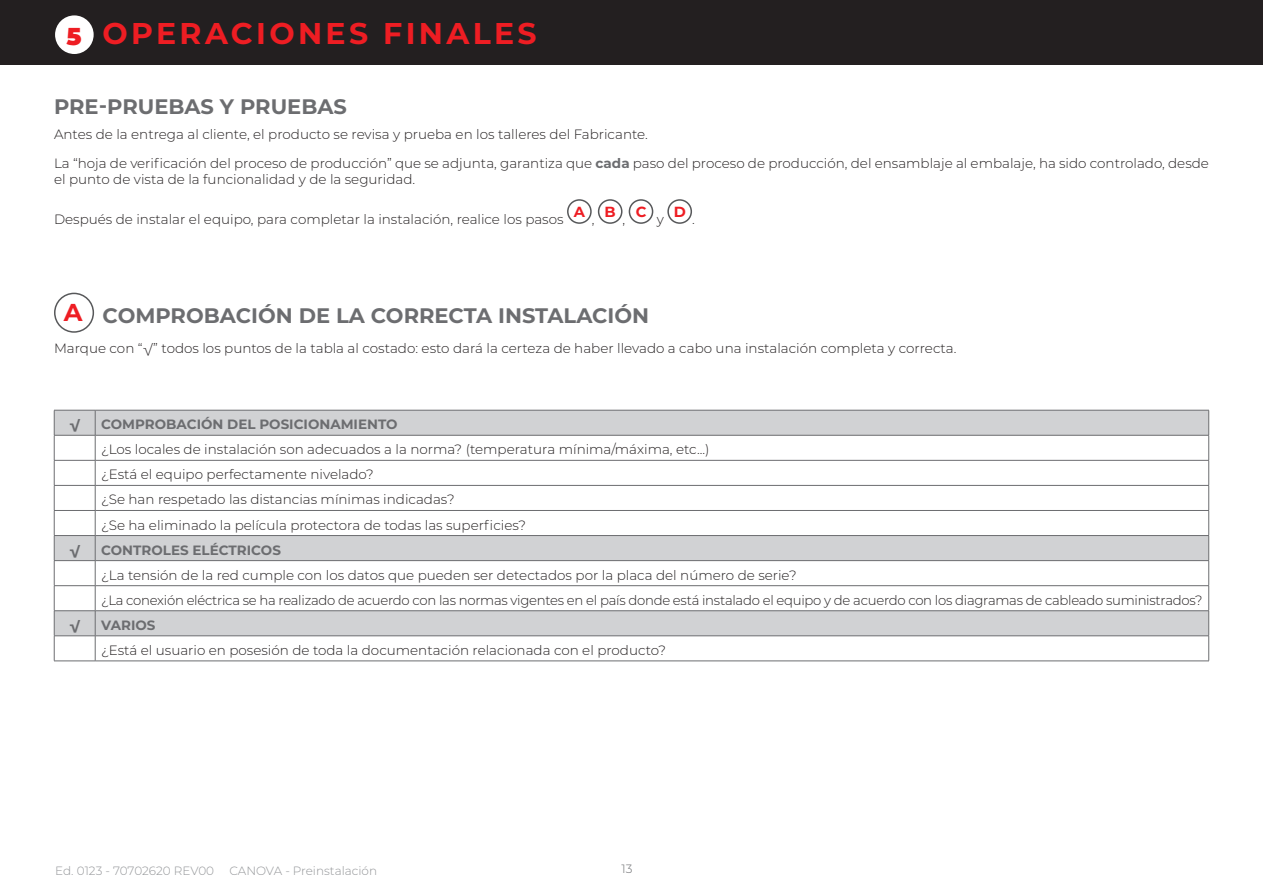
<style>
.page{position:relative;width:1263px;height:893px;background:#fff}
.page>*{position:absolute;margin:0;border:0;box-sizing:border-box;transform-origin:0 0}
.Titoli_rossi_IT{font:700 30px "Montserrat";letter-spacing:.11em;color:#ee1d23}
.Titoli_rossi_IT-2{font:700 24.45px "Montserrat";color:#ee1d23}
.Titoli_rossi_IT-3{font:900 24.45px "Montserrat";color:#ee1d23}
.Sottotitolo_IT{font:700 21px "Montserrat";color:#6c6d70}
.Titoli_rossi_IT-4{font:700 14.7px "Montserrat";color:#ee1d23}
.Testo_corrente_9_pt{font:300 13.5px/16.2px "Montserrat";color:#231f20}
.Testo_corrente_9_pt-2{font:300 13.5px "Montserrat";letter-spacing:-.02em;color:#231f20}
.Sottotitolo_IT-2{font:700 13.5px "Montserrat";color:#6c6d70}
.Testo_corrente_9_pt-3{font:700 13.5px "Montserrat";color:#6c6d70}
.t1{font:300 12px "Montserrat";color:#939598}
.t2{font:300 12px "Montserrat";color:#6c6d70}
.s1{font-weight:700;color:#6c6d70}
</style>
<div class="page">
<div style="left:0;top:0;width:1263px;height:65px;background:#231f20"></div>
<div style="left:567px;top:199px;width:25px;height:25px;border:2px solid #57585a;border-radius:50%"></div>
<div style="left:598px;top:199px;width:24px;height:25px;border:2px solid #57585a;border-radius:50%"></div>
<div style="left:629px;top:199px;width:24px;height:25px;border:2px solid #57585a;border-radius:50%"></div>
<div style="left:667px;top:199px;width:25px;height:25px;border:2px solid #57585a;border-radius:50%"></div>
<div style="left:54px;top:293px;width:40px;height:40px;border:2px solid #57585a;border-radius:50%"></div>
<svg style="left:55px;top:411px;width:1153px;height:225px"></svg>
<hr style="left:54px;top:410px;width:41px;height:1px;background:#6c6d70">
<hr style="left:95px;top:410px;width:1114px;height:1px;background:#6c6d70">
<hr style="left:54px;top:435px;width:41px;height:1px;background:#6c6d70">
<hr style="left:95px;top:435px;width:1114px;height:1px;background:#6c6d70">
<hr style="left:54px;top:460px;width:41px;height:1px;background:#6c6d70">
<hr style="left:95px;top:460px;width:1114px;height:1px;background:#6c6d70">
<hr style="left:54px;top:485px;width:41px;height:1px;background:#6c6d70">
<hr style="left:95px;top:485px;width:1114px;height:1px;background:#6c6d70">
<hr style="left:54px;top:510px;width:41px;height:1px;background:#6c6d70">
<hr style="left:95px;top:510px;width:1114px;height:1px;background:#6c6d70">
<hr style="left:54px;top:535px;width:41px;height:1px;background:#6c6d70">
<hr style="left:95px;top:535px;width:1114px;height:1px;background:#6c6d70">
<hr style="left:54px;top:560px;width:41px;height:1px;background:#6c6d70">
<hr style="left:95px;top:560px;width:1114px;height:1px;background:#6c6d70">
<hr style="left:54px;top:585px;width:41px;height:1px;background:#6c6d70">
<hr style="left:95px;top:585px;width:1114px;height:1px;background:#6c6d70">
<hr style="left:54px;top:610px;width:41px;height:1px;background:#6c6d70">
<hr style="left:95px;top:610px;width:1114px;height:1px;background:#6c6d70">
<hr style="left:54px;top:636px;width:41px;height:1px;background:#6c6d70">
<svg style="left:54px;top:410px;width:1px;height:251px"></svg>
<hr style="left:95px;top:636px;width:1114px;height:1px;background:#6c6d70">
<svg style="left:95px;top:410px;width:1px;height:251px"></svg>
<svg style="left:1208px;top:410px;width:1px;height:251px"></svg>
<hr style="left:54px;top:661px;width:41px;height:1px;background:#6c6d70">
<hr style="left:95px;top:661px;width:1114px;height:1px;background:#6c6d70">
<div style="left:55px;top:15px;width:39px;height:39px;background:#fff;border-radius:50%"></div>
<p class="Titoli_rossi_IT-3" style="left:66px;top:18px;width:17px">5</p>
<p class="Titoli_rossi_IT" style="left:103px;top:12px;width:436px">OPERACIONES FINALES</p>
<p class="Sottotitolo_IT" style="left:54px;top:91px;width:294px">PRE-PRUEBAS Y PRUEBAS</p>
<p class="Testo_corrente_9_pt" style="left:54px;top:125px;width:595px">Antes de la entrega al cliente, el producto se revisa y prueba en los talleres del Fabricante.</p>
<p class="Testo_corrente_9_pt" style="left:54px;top:154px;width:1156px">La “hoja de verificación del proceso de producción” que se adjunta, garantiza que <span class="s1">cada</span> paso del proceso de producción, del ensamblaje al embalaje, ha sido controlado, desde el punto de vista de la funcionalidad y de la seguridad.</p>
<p class="Testo_corrente_9_pt" style="left:54px;top:211px;width:511px">Después de instalar el equipo, para completar la instalación, realice los pasos</p>
<p class="Titoli_rossi_IT-4" style="left:636px;top:201px;width:12px">C</p>
<p class="Titoli_rossi_IT-4" style="left:574px;top:201px;width:13px">A</p>
<p class="Titoli_rossi_IT-4" style="left:605px;top:201px;width:13px">B</p>
<p class="Titoli_rossi_IT-4" style="left:674px;top:201px;width:14px">D</p>
<p class="Testo_corrente_9_pt" style="left:657px;top:211px;width:9px">y</p>
<p class="Testo_corrente_9_pt" style="left:592px;top:211px;width:4px">,</p>
<p class="Testo_corrente_9_pt" style="left:622px;top:211px;width:4px">,</p>
<p class="Testo_corrente_9_pt" style="left:692px;top:211px;width:4px">.</p>
<p class="Titoli_rossi_IT-2" style="left:64px;top:295px;width:20px">A</p>
<p class="Sottotitolo_IT" style="left:103px;top:300px;width:548px">COMPROBACIÓN DE LA CORRECTA INSTALACIÓN</p>
<p class="Testo_corrente_9_pt" style="left:54px;top:340px;width:904px">Marque con “√” todos los puntos de la tabla al costado: esto dará la certeza de haber llevado a cabo una instalación completa y correcta.</p>
<p class="Testo_corrente_9_pt-3" style="left:69px;top:415px;width:13px">√</p>
<p class="Sottotitolo_IT-2" style="left:101px;top:415px;width:298px">COMPROBACIÓN DEL POSICIONAMIENTO</p>
<p class="Testo_corrente_9_pt" style="left:101px;top:441px;width:610px">¿Los locales de instalación son adecuados a la norma? (temperatura mínima/máxima, etc...)</p>
<p class="Testo_corrente_9_pt" style="left:101px;top:466px;width:274px">¿Está el equipo perfectamente nivelado?</p>
<p class="Testo_corrente_9_pt" style="left:101px;top:491px;width:355px">¿Se han respetado las distancias mínimas indicadas?</p>
<p class="Testo_corrente_9_pt" style="left:101px;top:516px;width:426px">¿Se ha eliminado la película protectora de todas las superficies?</p>
<p class="Testo_corrente_9_pt-3" style="left:69px;top:540px;width:13px">√</p>
<p class="Sottotitolo_IT-2" style="left:101px;top:540px;width:181px">CONTROLES ELÉCTRICOS</p>
<p class="Testo_corrente_9_pt" style="left:101px;top:566px;width:697px">¿La tensión de la red cumple con los datos que pueden ser detectados por la placa del número de serie?</p>
<p class="Testo_corrente_9_pt-2" style="left:101px;top:591px;width:1103px">¿La conexión eléctrica se ha realizado de acuerdo con las normas vigentes en el país donde está instalado el equipo y de acuerdo con los diagramas de cableado suministrados?</p>
<p class="Testo_corrente_9_pt-3" style="left:69px;top:615px;width:13px">√</p>
<p class="Sottotitolo_IT-2" style="left:101px;top:615px;width:56px">VARIOS</p>
<p class="Testo_corrente_9_pt" style="left:101px;top:642px;width:566px">¿Está el usuario en posesión de toda la documentación relacionada con el producto?</p>
<p class="t1" style="left:55px;top:863px;width:160px">Ed. 0123 - 70702620 REV00</p>
<p class="t1" style="left:230px;top:863px;width:149px">CANOVA - Preinstalación</p>
<p class="t2" style="left:621px;top:860px;width:12px">13</p>
</div>
